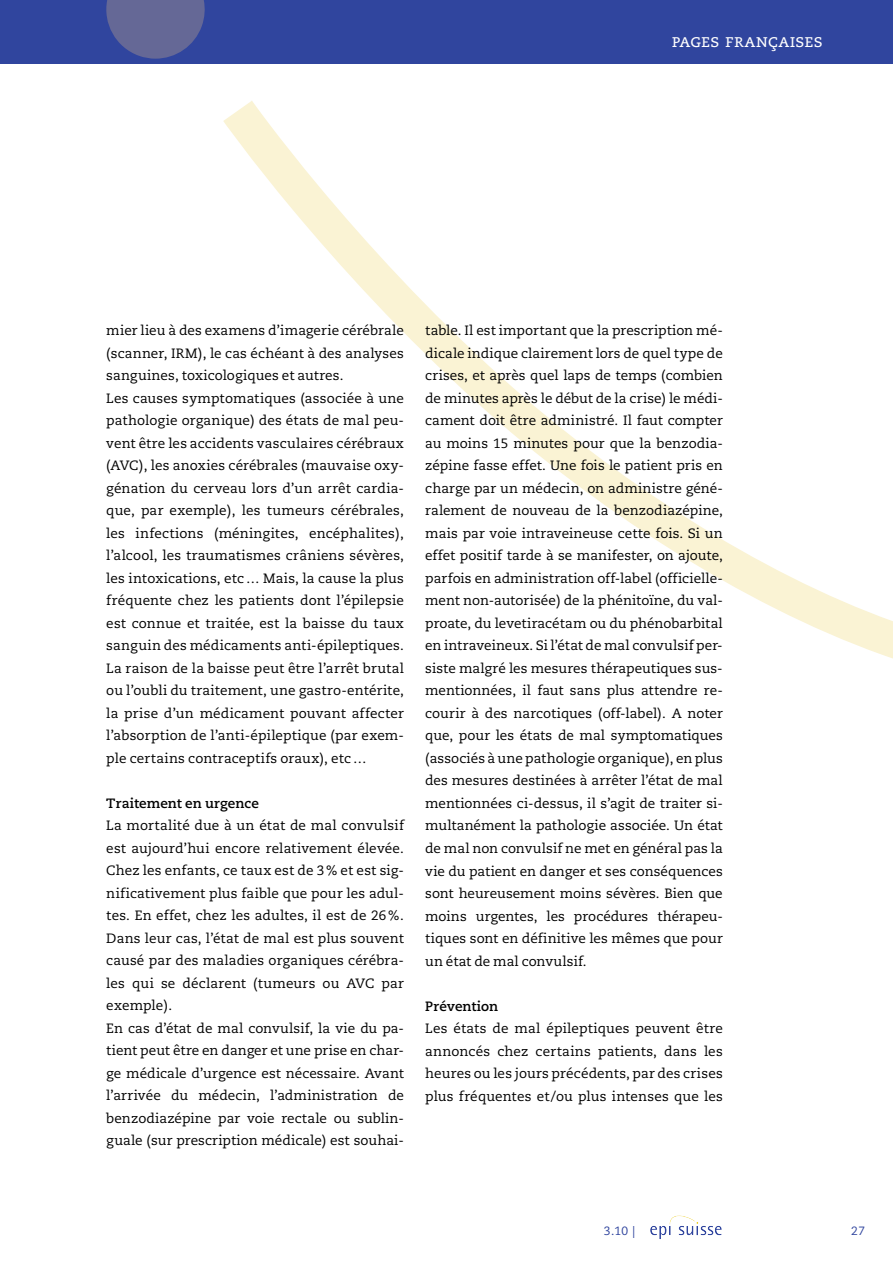
<style>
.page{position:relative;width:893px;height:1263px;background:#fff}
.page>*{position:absolute;margin:0;border:0;box-sizing:border-box;transform-origin:0 0}
.t1{font:18px "Caecilia Roman SC";color:#fff}
.t2{font:13.5px/22.5px "Caecilia";letter-spacing:.01em;color:#000}
.t3{font:700 13.5px "Caecilia";letter-spacing:.005em;color:#000}
.t4{font:12px "Caecilia";color:#30459e}
</style>
<div class="page">
<div style="left:0;top:0;width:893px;height:63px;background:#30459e"></div>
<svg style="left:223px;top:101px;width:670px;height:557px"></svg>
<svg style="left:106px;top:0;width:99px;height:59px"></svg>
<svg style="left:650px;top:1215px;width:72px;height:24px"></svg>
<h1 class="t1" style="left:672px;top:30px;width:153px">pages françaises</h1>
<p class="t2" style="left:106px;top:319px;width:299px">mier lieu à des examens d’imagerie cérébrale (scanner, IRM), le cas échéant à des analyses sanguines, toxicologiques et autres.<br>Les causes symptomatiques (associée à une pathologie organique) des états de mal peu&shy;vent être les accidents vasculaires cérébraux (AVC), les anoxies cérébrales (mauvaise oxy&shy;génation du cerveau lors d’un arrêt cardia&shy;que, par exemple), les tumeurs cérébrales, les infections (méningites, encéphalites), l’alcool, les traumatismes crâniens sévères, les intoxications, etc … Mais, la cause la plus fréquente chez les patients dont l’épilepsie est connue et traitée, est la baisse du taux sanguin des médicaments anti-épileptiques.<br>La raison de la baisse peut être l’arrêt brutal ou l’oubli du traitement, une gastro-entérite, la prise d’un médicament pouvant affecter l’absorption de l’anti-épileptique (par exem&shy;ple certains contraceptifs oraux), etc …</p>
<p class="t3" style="left:106px;top:795px;width:154px">Traitement en urgence</p>
<p class="t2" style="left:106px;top:815px;width:299px">La mortalité due à un état de mal convulsif est aujourd’hui encore relativement élevée.<br>Chez les enfants, ce taux est de 3 % et est sig&shy;nificativement plus faible que pour les adul&shy;tes. En effet, chez les adultes, il est de 26 %.<br>Dans leur cas, l’état de mal est plus souvent causé par des maladies organiques cérébra&shy;les qui se déclarent (tumeurs ou AVC par exemple).<br>En cas d’état de mal convulsif, la vie du pa&shy;tient peut être en danger et une prise en char&shy;ge médicale d’urgence est nécessaire. Avant l’arrivée du médecin, l’administration de benzodiazépine par voie rectale ou sublin&shy;guale (sur prescription médicale) est souhai-</p>
<p class="t2" style="left:425px;top:320px;width:299px;text-align:justify">table. Il est important que la prescription mé&shy;dicale indique clairement lors de quel type de crises, et après quel laps de temps (combien de minutes après le début de la crise) le médi&shy;cament doit être administré. Il faut compter au moins 15 minutes pour que la benzodia&shy;zépine fasse effet. Une fois le patient pris en charge par un médecin, on administre géné&shy;ralement de nouveau de la benzodiazépine, mais par voie intraveineuse cette fois. Si un effet positif tarde à se manifester, on ajoute, parfois en administration off-label (officielle&shy;ment non-autorisée) de la phénitoïne, du val&shy;proate, du levetiracétam ou du phénobarbital en intraveineux. Si l’état de mal convulsif per&shy;siste malgré les mesures thérapeutiques sus&shy;mentionnées, il faut sans plus attendre re&shy;courir à des narcotiques (off-label). A noter que, pour les états de mal symptomatiques (associés à une pathologie organique), en plus des mesures destinées à arrêter l’état de mal mentionnées ci-dessus, il s’agit de traiter si&shy;multanément la pathologie associée. Un état de mal non convulsif ne met en général pas la vie du patient en danger et ses conséquences sont heureusement moins sévères. Bien que moins urgentes, les procédures thérapeu&shy;tiques sont en définitive les mêmes que pour un état de mal convulsif.</p>
<p class="t3" style="left:425px;top:998px;width:74px">Prévention</p>
<p class="t2" style="left:425px;top:1017px;width:299px;text-align:justify">Les états de mal épileptiques peuvent être annoncés chez certains patients, dans les heures ou les jours précédents, par des crises plus fréquentes et/ou plus intenses que les</p>
<p class="t4" style="left:604px;top:1223px;width:33px">3.10 |</p>
<p class="t4" style="left:851px;top:1223px;width:15px">27</p>
</div>
